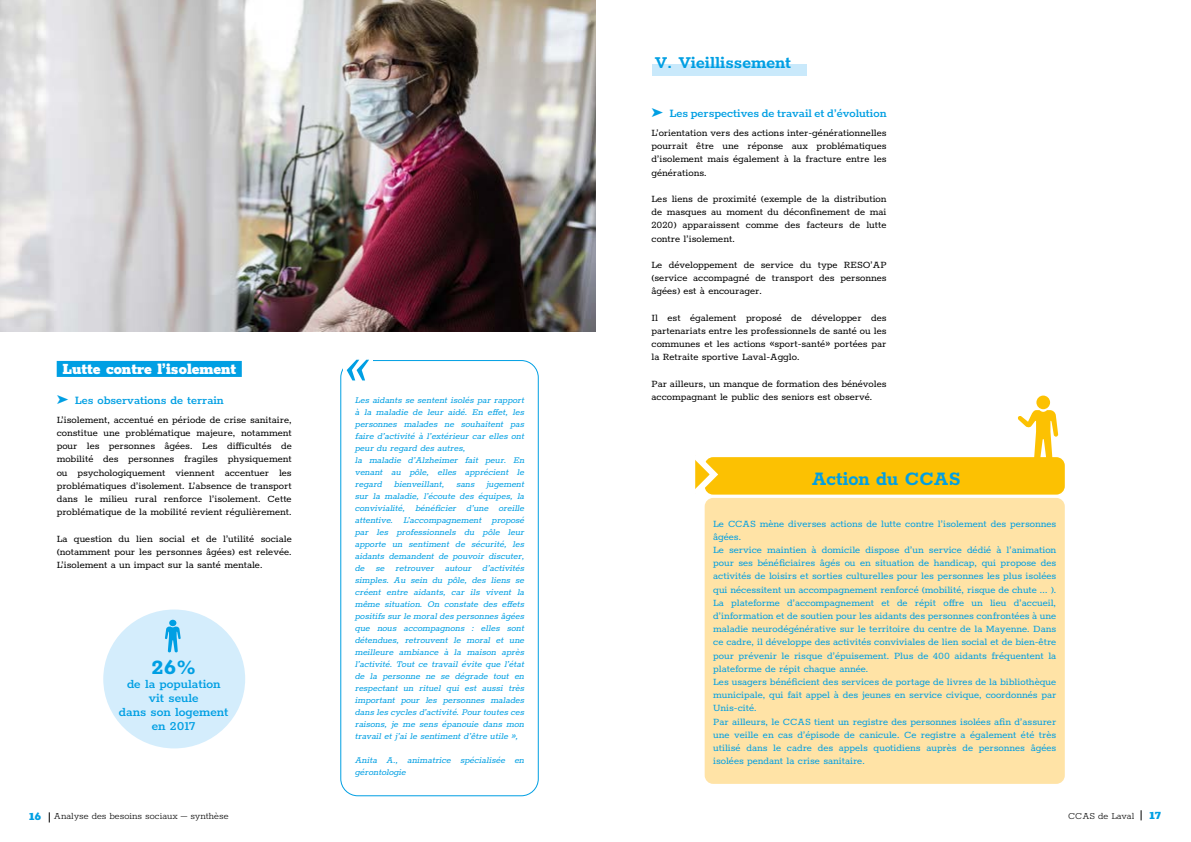
<style>
.page{position:relative;width:1191px;height:842px;background:#fff}
.page>*{position:absolute;margin:0;border:0;box-sizing:border-box;transform-origin:0 0}
.t1{font:italic 53.2px "Rokkitt";color:#009fe3}
.t2{font:800 23px "Rokkitt";color:#009fe3}
.t3{font:700 22px "Rokkitt";color:#009fe3;scale:.95 1}
.t4{font:700 19.1px "Rokkitt";color:#009fe3}
.t5{font:900 17px "Rokkitt";color:#fff}
.t6{font:600 14px/14px "Rokkitt";color:#009fe3;text-align:center}
.t7{font:600 13px "Rokkitt";color:#009fe3}
.t8{font:900 12px "Rokkitt";color:#009fe3}
.t9{font:11px/13.2px "Rokkitt";color:#000;text-align:justify}
.t10{font:11px/13.2px "Rokkitt";color:#009fe3}
.t11{font:300 10.5px "Rokkitt";color:#000}
.t12{font:italic 10px/12px "Rokkitt";color:#009fe3}
.s1{font-weight:900;font-size:12px;color:#009fe3}
</style>
<div class="page">
<div style="left:57px;top:361px;width:185px;height:16px;background:#009fe3"></div>
<img style="left:0;top:0;width:595px;height:332px">
<div style="left:103px;top:609px;width:142px;height:139px;background:#d4edfc;border-radius:50%"></div>
<div style="left:169px;top:620px;width:7px;height:6px;background:#009fe3;border-radius:50%"></div>
<svg style="left:165px;top:627px;width:16px;height:25px"></svg>
<div style="left:340px;top:360px;width:199px;height:436px;border:1px solid #009fe3;border-radius:17px"></div>
<div style="left:344px;top:351px;width:29px;height:35px;background:#fff"></div>
<div style="left:652px;top:64px;width:155px;height:11px;background:#c9e9fb"></div>
<div style="left:704px;top:498px;width:360px;height:286px;background:#ffe3a6;border-radius:9px"></div>
<div style="left:704px;top:457px;width:360px;height:38px;background:#fcc102;border-radius:9px"></div>
<div style="left:1036px;top:396px;width:14px;height:13px;background:#fcc102;border-radius:50%"></div>
<svg style="left:1017px;top:410px;width:41px;height:48px"></svg>
<svg style="left:695px;top:457px;width:27px;height:45px"></svg>
<h3 class="t5" style="left:62px;top:358px;width:176px">Lutte contre l’isolement</h3>
<p class="t7" style="left:57px;top:392px;width:169px">➤ Les observations de terrain</p>
<p class="t9" style="left:57px;top:412px;width:236px">L’isolement, accentué en période de crise sanitaire, constitue une problématique majeure, notamment pour les personnes âgées. Les difficultés de mobilité des personnes fragiles physiquement ou psychologiquement viennent accentuer les problématiques d’isolement. L’absence de transport dans le milieu rural renforce l’isolement. Cette problématique de la mobilité revient régulièrement.</p>
<p class="t9" style="left:57px;top:531px;width:236px">La question du lien social et de l’utilité sociale (notamment pour les personnes âgées) est relevée.<br>L’isolement a un impact sur la santé mentale.</p>
<h2 class="t2" style="left:152px;top:651px;width:46px">26%</h2>
<p class="t6" style="left:119px;top:675px;width:111px">de la population vit seule<br>dans son logement en 2017</p>
<h1 class="t1" style="left:343px;top:335px;width:37px">«</h1>
<p class="t12" style="left:355px;top:393px;width:173px">Les aidants se sentent isolés par rapport à la maladie de leur aidé. En effet, les personnes malades ne souhaitent pas faire d’activité à l’extérieur car elles ont peur du regard des autres,<br>la maladie d’Alzheimer fait peur. En venant au pôle, elles apprécient le regard bienveillant, sans jugement sur la maladie, l’écoute des équipes, la convivialité, bénéficier d’une oreille attentive. L’accompagnement proposé par les professionnels du pôle leur apporte un sentiment de sécurité, les aidants demandent de pouvoir discuter, de se retrouver autour d’activités simples. Au sein du pôle, des liens se créent entre aidants, car ils vivent la même situation. On constate des effets positifs surle moraldes personnes âgées que nous accompagnons : elles sont détendues, retrouvent le moral et une meilleure ambiance à la maison après l’activité. Tout ce travail évite que l’état de la personne ne se dégrade tout en respectant un rituel qui est aussi très important pour les personnes malades dans les cycles d’activité.Pourtoutes ces raisons, je me sens épanouie dans mon travail et j’ai le sentiment d’être utile »,</p>
<p class="t12" style="left:355px;top:753px;width:173px">Anita A., animatrice spécialisée en gérontologie</p>
<h3 class="t4" style="left:655px;top:50px;width:138px">V. Vieillissement</h3>
<p class="t7" style="left:651px;top:105px;width:236px">➤ Les perspectives de travail et d’évolution</p>
<p class="t9" style="left:651px;top:125px;width:236px">L’orientation vers des actions inter-générationnelles pourrait être une réponse aux problématiques d’isolement mais également à la fracture entre les générations.</p>
<p class="t9" style="left:651px;top:191px;width:236px">Les liens de proximité (exemple de la distribution de masques au moment du déconfinement de mai 2020) apparaissent comme des facteurs de lutte contre l’isolement.</p>
<p class="t9" style="left:651px;top:257px;width:236px">Le développement de service du type RESO’AP (service accompagné de transport des personnes âgées) est à encourager.</p>
<p class="t9" style="left:651px;top:310px;width:236px">Il est également proposé de développer des partenariats entre les professionnels de santé ou les communes et les actions «sport-santé» portées par la Retraite sportive Laval-Agglo.</p>
<p class="t9" style="left:651px;top:376px;width:236px">Par ailleurs, un manque de formation des bénévoles accompagnant le public des seniors est observé.</p>
<h3 class="t3" style="left:811px;top:464px;width:158px">Action du CCAS</h3>
<p class="t10" style="left:713px;top:516px;width:345px">Le CCAS mène diverses actions de lutte contre l’isolement des personnes âgées.<br>Le service maintien à domicile dispose d’un service dédié à l’animation pour ses bénéficiaires âgés ou en situation de handicap, qui propose des activités de loisirs et sorties culturelles pour les personnes les plus isolées qui nécessitent un accompagnement renforcé (mobilité, risque de chute ... ).<br>La plateforme d’accompagnement et de répit offre un lieu d’accueil, d’information et de soutien pour les aidants des personnes confrontées à une maladie neurodégénérative sur le territoire du centre de la Mayenne. Dans ce cadre, il développe des activités conviviales de lien social et de bien-être pour prévenir le risque d’épuisement. Plus de 400 aidants fréquentent la plateforme de répit chaque année.<br>Les usagers bénéficient des services de portage de livres de la bibliothèque municipale, qui fait appel à des jeunes en service civique, coordonnés par Unis-cité.<br>Par ailleurs, le CCAS tient un registre des personnes isolées afin d’assurer une veille en cas d’épisode de canicule. Ce registre a également été très utilisé dans le cadre des appels quotidiens auprès de personnes âgées isolées pendant la crise sanitaire.</p>
<p class="t11" style="left:29px;top:809px;width:201px"><span class="s1">16</span> Analyse des besoins sociaux – synthèse</p>
<p class="t11" style="left:1068px;top:809px;width:68px">CCAS de Laval</p>
<p class="t8" style="left:1149px;top:808px;width:13px">17</p>
</div>
